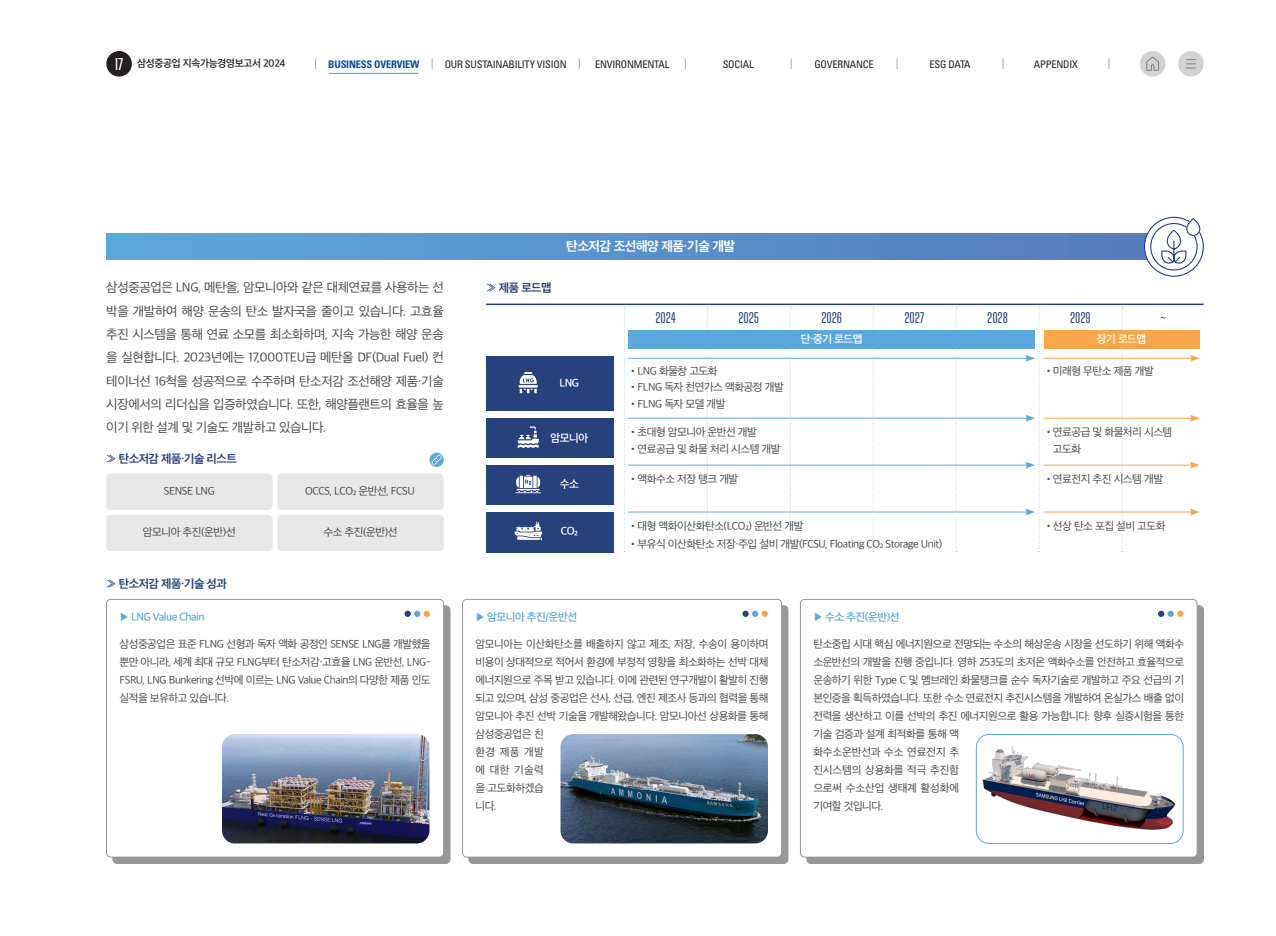
<style>
.page{position:relative;width:1276px;height:936px;background:#fff}
.page>*{position:absolute;margin:0;border:0;box-sizing:border-box;transform-origin:0 0}
.K_표상단_SB_7_5{font:500 13.5px "Big Shoulders Display";color:#27417c}
.K_중제목_B_10{font:700 13.5px "Apple SD Gothic Neo";letter-spacing:-.04em;color:#fff}
.K_본문_R_8_8{font:13.2px/23.2px "Apple SD Gothic Neo";letter-spacing:-.03em;color:#484a4b;text-align:justify}
.K_정보제목_B_8{font:700 12px "Apple SD Gothic Neo";letter-spacing:-.04em;color:#27417c}
.K_본문_R_8_8-2{font:11.25px/18px "Apple SD Gothic Neo";letter-spacing:-.04em;color:#484a4b}
.K_표내용_R_7_5{font:11.25px/16.5px "Apple SD Gothic Neo";letter-spacing:-.04em;color:#484a4b}
.K_표상단_SB_7_5-2{font:600 11.25px "Apple SD Gothic Neo";letter-spacing:-.04em;color:#5ba8dc}
.K_표좌측_M_7_5{font:600 11.25px "Apple SD Gothic Neo";letter-spacing:-.04em;color:#fff}
.K_표상단_SB_7_5-3{font:600 11.25px "Apple SD Gothic Neo";letter-spacing:-.04em;color:#fff}
.t1{font:condensed 10.5px "Univers LT Std";letter-spacing:-.02em;color:#231f20}
.t2{font:600 10.5px "Apple SD Gothic Neo";letter-spacing:-.025em;color:#231f20}
.t3{font:700 condensed 10.5px "Univers LT Std";letter-spacing:-.02em;color:#0d4da1}
.s1{font-family:"Big Shoulders Display";font-size:15px;color:#fff}
.s2{font-weight:700}
</style>
<div class="page">
<div style="left:106px;top:51px;width:26px;height:26px;background:#231f20;border-radius:50%"></div>
<div style="left:1140px;top:51px;width:25px;height:26px;background:#d1d2d4;border-radius:50%"></div>
<svg style="left:1146px;top:56px;width:13px;height:15px"></svg>
<div style="left:1178px;top:51px;width:25px;height:26px;background:#d1d2d4;border-radius:50%"></div>
<svg style="left:1186px;top:59px;width:9px;height:10px"></svg>
<hr style="left:329px;top:73px;width:90px;height:1px;background:#00aeef">
<div style="left:106px;top:234px;width:1089px;height:25px;background:linear-gradient(to right,#5da9dd,#5678bb)"></div>
<svg style="left:1143px;top:216px;width:61px;height:61px"></svg>
<div style="left:1186px;top:218px;width:14px;height:18px;border:1px solid #27417c;border-radius:7px"></div>
<div style="left:113px;top:605px;width:337px;height:258px;background:#959798;border-radius:4px"></div>
<div style="left:106px;top:599px;width:338px;height:258px;background:#fff;border-radius:4px"></div>
<div style="left:106px;top:599px;width:338px;height:258px;border:1px solid #959798;border-radius:4px"></div>
<div style="left:414px;top:610px;width:6px;height:7px;background:#5ba8dc;border-radius:50%"></div>
<div style="left:424px;top:610px;width:6px;height:7px;background:#f9a64a;border-radius:50%"></div>
<div style="left:404px;top:610px;width:7px;height:7px;background:#27417c;border-radius:50%"></div>
<div style="left:469px;top:605px;width:319px;height:258px;background:#959798;border-radius:4px"></div>
<div style="left:807px;top:605px;width:396px;height:258px;background:#959798;border-radius:4px"></div>
<div style="left:462px;top:599px;width:319px;height:258px;background:#fff;border-radius:4px"></div>
<div style="left:462px;top:599px;width:320px;height:258px;border:1px solid #959798;border-radius:4px"></div>
<div style="left:800px;top:599px;width:397px;height:258px;background:#fff;border-radius:4px"></div>
<div style="left:800px;top:599px;width:397px;height:258px;border:1px solid #959798;border-radius:4px"></div>
<div style="left:752px;top:610px;width:6px;height:7px;background:#5ba8dc;border-radius:50%"></div>
<div style="left:761px;top:610px;width:7px;height:7px;background:#f9a64a;border-radius:50%"></div>
<div style="left:742px;top:610px;width:6px;height:7px;background:#27417c;border-radius:50%"></div>
<div style="left:1167px;top:610px;width:6px;height:7px;background:#5ba8dc;border-radius:50%"></div>
<div style="left:1177px;top:610px;width:6px;height:7px;background:#f9a64a;border-radius:50%"></div>
<div style="left:1158px;top:610px;width:6px;height:7px;background:#27417c;border-radius:50%"></div>
<img style="left:976px;top:734px;width:207px;height:109px">
<div style="left:976px;top:734px;width:207px;height:109px;border:1px solid #5ba8dc;border-radius:13px"></div>
<img style="left:560px;top:734px;width:208px;height:109px">
<img style="left:222px;top:734px;width:207px;height:109px">
<div style="left:106px;top:473px;width:166px;height:37px;background:#e7e7e7;border-radius:4px"></div>
<div style="left:106px;top:514px;width:166px;height:37px;background:#e7e7e7;border-radius:4px"></div>
<div style="left:277px;top:514px;width:167px;height:37px;background:#e7e7e7;border-radius:4px"></div>
<svg style="left:429px;top:452px;width:15px;height:15px"></svg>
<svg style="left:432px;top:454px;width:9px;height:10px"></svg>
<hr style="left:628px;top:358px;width:400px;height:1px;background:#5ba8dc">
<hr style="left:628px;top:511px;width:400px;height:1px;background:#5ba8dc">
<hr style="left:628px;top:418px;width:400px;height:1px;background:#5ba8dc">
<hr style="left:628px;top:464px;width:400px;height:1px;background:#5ba8dc">
<hr style="left:1043px;top:358px;width:149px;height:1px;background:#f9a64a">
<svg style="left:1190px;top:355px;width:9px;height:7px"></svg>
<hr style="left:1043px;top:511px;width:149px;height:1px;background:#f9a64a">
<svg style="left:1190px;top:508px;width:9px;height:7px"></svg>
<hr style="left:1043px;top:418px;width:149px;height:1px;background:#f9a64a">
<svg style="left:1190px;top:415px;width:9px;height:6px"></svg>
<hr style="left:1043px;top:464px;width:149px;height:1px;background:#f9a64a">
<svg style="left:1190px;top:461px;width:9px;height:7px"></svg>
<div style="left:486px;top:356px;width:128px;height:55px;background:#27417c"></div>
<div style="left:486px;top:512px;width:128px;height:40px;background:#27417c"></div>
<div style="left:486px;top:418px;width:128px;height:40px;background:#27417c"></div>
<div style="left:486px;top:465px;width:128px;height:40px;background:#27417c"></div>
<svg style="left:624px;top:307px;width:1px;height:245px"></svg>
<svg style="left:707px;top:307px;width:1px;height:245px"></svg>
<svg style="left:790px;top:307px;width:1px;height:245px"></svg>
<svg style="left:873px;top:307px;width:1px;height:245px"></svg>
<svg style="left:955px;top:307px;width:2px;height:245px"></svg>
<svg style="left:1025px;top:307px;width:15px;height:245px"></svg>
<svg style="left:1121px;top:307px;width:2px;height:245px"></svg>
<div style="left:628px;top:330px;width:407px;height:19px;background:#5ba8dc"></div>
<div style="left:1043px;top:330px;width:156px;height:19px;background:#f9a64a"></div>
<hr style="left:486px;top:303px;width:717px;height:2px;background:#27417c">
<hr style="left:518px;top:385px;width:20px;height:2px;background:#fff">
<svg style="left:520px;top:372px;width:17px;height:21px"></svg>
<svg style="left:517px;top:426px;width:22px;height:22px"></svg>
<svg style="left:515px;top:475px;width:26px;height:18px"></svg>
<svg style="left:514px;top:521px;width:28px;height:19px"></svg>
<div style="left:277px;top:473px;width:167px;height:37px;background:#e7e7e7;border-radius:4px"></div>
<p class="t2" style="left:115px;top:56px;width:172px"><span class="s1">17</span> 삼성중공업 지속가능경영보고서 2024</p>
<p class="t3" style="left:328px;top:57px;width:93px">BUSINESS OVERVIEW</p>
<p class="t1" style="left:445px;top:57px;width:123px">OUR SUSTAINABILITY VISION</p>
<p class="t1" style="left:595px;top:57px;width:76px">ENVIRONMENTAL</p>
<p class="t1" style="left:722px;top:57px;width:33px">SOCIAL</p>
<p class="t1" style="left:814px;top:57px;width:61px">GOVERNANCE</p>
<p class="t1" style="left:929px;top:57px;width:43px">ESG DATA</p>
<p class="t1" style="left:1034px;top:57px;width:46px">APPENDIX</p>
<p class="K_본문_R_8_8" style="left:106px;top:275px;width:339px">삼성중공업은 LNG, 메탄올, 암모니아와 같은 대체연료를 사용하는 선 박을 개발하여 해양 운송의 탄소 발자국을 줄이고 있습니다. 고효율 추진 시스템을 통해 연료 소모를 최소화하며, 지속 가능한 해양 운송 을 실현합니다. 2023년에는 17,000TEU급 메탄올 DF(Dual Fuel) 컨 테이너선 16척을 성공적으로 수주하며 탄소저감 조선해양 제품·기술 시장에서의 리더십을 입증하였습니다. 또한, 해양플랜트의 효율을 높 이기 위한 설계 및 기술도 개발하고 있습니다.</p>
<p class="K_정보제목_B_8" style="left:106px;top:450px;width:132px">» 탄소저감 제품·기술 리스트</p>
<p class="K_표내용_R_7_5" style="left:305px;top:482px;width:111px">OCCS, LCO₂ 운반선, FCSU</p>
<p class="K_표내용_R_7_5" style="left:164px;top:482px;width:52px">SENSE LNG</p>
<p class="K_표내용_R_7_5" style="left:143px;top:523px;width:94px">암모니아 추진(운반)선</p>
<p class="K_표내용_R_7_5" style="left:323px;top:523px;width:76px">수소 추진(운반)선</p>
<p class="K_정보제목_B_8" style="left:106px;top:575px;width:122px">» 탄소저감 제품·기술 성과</p>
<p class="K_표상단_SB_7_5-2" style="left:119px;top:609px;width:87px"><span class="s2">▶</span> LNG Value Chain</p>
<p class="K_본문_R_8_8-2" style="left:119px;top:634px;width:313px;text-align:justify">삼성중공업은 표준 FLNG 선형과 독자 액화 공정인 SENSE LNG를 개발했을 뿐만 아니라, 세계 최대 규모 FLNG부터 탄소저감·고효율 LNG 운반선, LNG-FSRU, LNG Bunkering 선박에 이르는 LNG Value Chain의 다양한 제품 인도 실적을 보유하고 있습니다.</p>
<p class="K_중제목_B_10" style="left:566px;top:236px;width:171px">탄소저감 조선해양 제품·기술 개발</p>
<p class="K_정보제목_B_8" style="left:486px;top:279px;width:67px">» 제품 로드맵</p>
<p class="K_표좌측_M_7_5" style="left:559px;top:375px;width:21px">LNG</p>
<p class="K_표상단_SB_7_5" style="left:655px;top:308px;width:22px">2024</p>
<p class="K_표상단_SB_7_5" style="left:738px;top:308px;width:22px">2025</p>
<p class="K_표상단_SB_7_5" style="left:821px;top:308px;width:22px">2026</p>
<p class="K_표상단_SB_7_5" style="left:904px;top:308px;width:22px">2027</p>
<p class="K_표상단_SB_7_5" style="left:987px;top:308px;width:22px">2028</p>
<p class="K_표상단_SB_7_5" style="left:1070px;top:308px;width:22px">2029</p>
<p class="K_표상단_SB_7_5" style="left:1160px;top:308px;width:8px">~</p>
<p class="K_표상단_SB_7_5-3" style="left:801px;top:331px;width:63px">단·중기 로드맵</p>
<p class="K_표상단_SB_7_5-3" style="left:1097px;top:331px;width:51px">장기 로드맵</p>
<p class="K_표내용_R_7_5" style="left:628px;top:361px;width:91px">•LNG 화물창 고도화</p>
<p class="K_표내용_R_7_5" style="left:628px;top:378px;width:157px">•FLNG 독자 천연가스 액화공정 개발</p>
<p class="K_표내용_R_7_5" style="left:628px;top:394px;width:99px">•FLNG 독자 모델 개발</p>
<p class="K_표내용_R_7_5" style="left:1043px;top:361px;width:112px">•미래형 무탄소 제품 개발</p>
<p class="K_표좌측_M_7_5" style="left:550px;top:429px;width:39px">암모니아</p>
<p class="K_표좌측_M_7_5" style="left:560px;top:476px;width:21px">수소</p>
<p class="K_표좌측_M_7_5" style="left:561px;top:523px;width:19px">CO₂</p>
<p class="K_표내용_R_7_5" style="left:628px;top:423px;width:130px">•초대형 암모니아 운반선 개발</p>
<p class="K_표내용_R_7_5" style="left:628px;top:440px;width:154px">•연료공급 및 화물 처리 시스템 개발</p>
<p class="K_표내용_R_7_5" style="left:628px;top:470px;width:112px">•액화수소 저장 탱크 개발</p>
<p class="K_표내용_R_7_5" style="left:628px;top:517px;width:177px">•대형 액화이산화탄소(LCO₂) 운반선 개발</p>
<p class="K_표내용_R_7_5" style="left:628px;top:535px;width:316px">•부유식 이산화탄소 저장·주입 설비 개발(FCSU, Floating CO₂ Storage Unit)</p>
<p class="K_표내용_R_7_5" style="left:1053px;top:423px;width:121px;text-indent:-9px">•연료공급 및 화물처리 시스템 고도화</p>
<p class="K_표내용_R_7_5" style="left:1043px;top:470px;width:121px">•연료전지 추진 시스템 개발</p>
<p class="K_표내용_R_7_5" style="left:1043px;top:517px;width:123px">•선상 탄소 포집 설비 고도화</p>
<p class="K_표상단_SB_7_5-2" style="left:475px;top:609px;width:103px"><span class="s2">▶</span> 암모니아 추진/운반선</p>
<p class="K_본문_R_8_8-2" style="left:475px;top:634px;width:295px">암모니아는 이산화탄소를 배출하지 않고 제조, 저장, 수송이 용이하며 비용이 상대적으로 적어서 환경에 부정적 영향을 최소화하는 선박 대체 에너지원으로 주목 받고 있습니다. 이에 관련된 연구개발이 활발히 진행 되고 있으며, 삼성 중공업은 선사, 선급, 엔진 제조사 등과의 협력을 통해 암모니아 추진 선박 기술을 개발해왔습니다. 암모니아선 상용화를 통해 삼성중공업은 친<br>환경 제품 개발<br>에 대한 기술력<br>을 고도화하겠습<br>니다.</p>
<p class="K_표상단_SB_7_5-2" style="left:813px;top:609px;width:88px"><span class="s2">▶</span> 수소 추진(운반)선</p>
<p class="K_본문_R_8_8-2" style="left:813px;top:634px;width:372px">탄소중립 시대 핵심 에너지원으로 전망되는 수소의 해상운송 시장을 선도하기 위해 액화수 소운반선의 개발을 진행 중입니다. 영하 253도의 초저온 액화수소를 안전하고 효율적으로 운송하기 위한 Type C 및 멤브레인 화물탱크를 순수 독자기술로 개발하고 주요 선급의 기 본인증을 획득하였습니다. 또한 수소 연료전지 추진시스템을 개발하여 온실가스 배출 없이 전력을 생산하고 이를 선박의 추진 에너지원으로 활용 가능합니다. 향후 실증시험을 통한 기술 검증과 설계 최적화를 통해 액<br>화수소운반선과 수소 연료전지 추<br>진시스템의 상용화를 적극 추진함<br>으로써 수소산업 생태계 활성화에<br>기여할 것입니다.</p>
</div>
